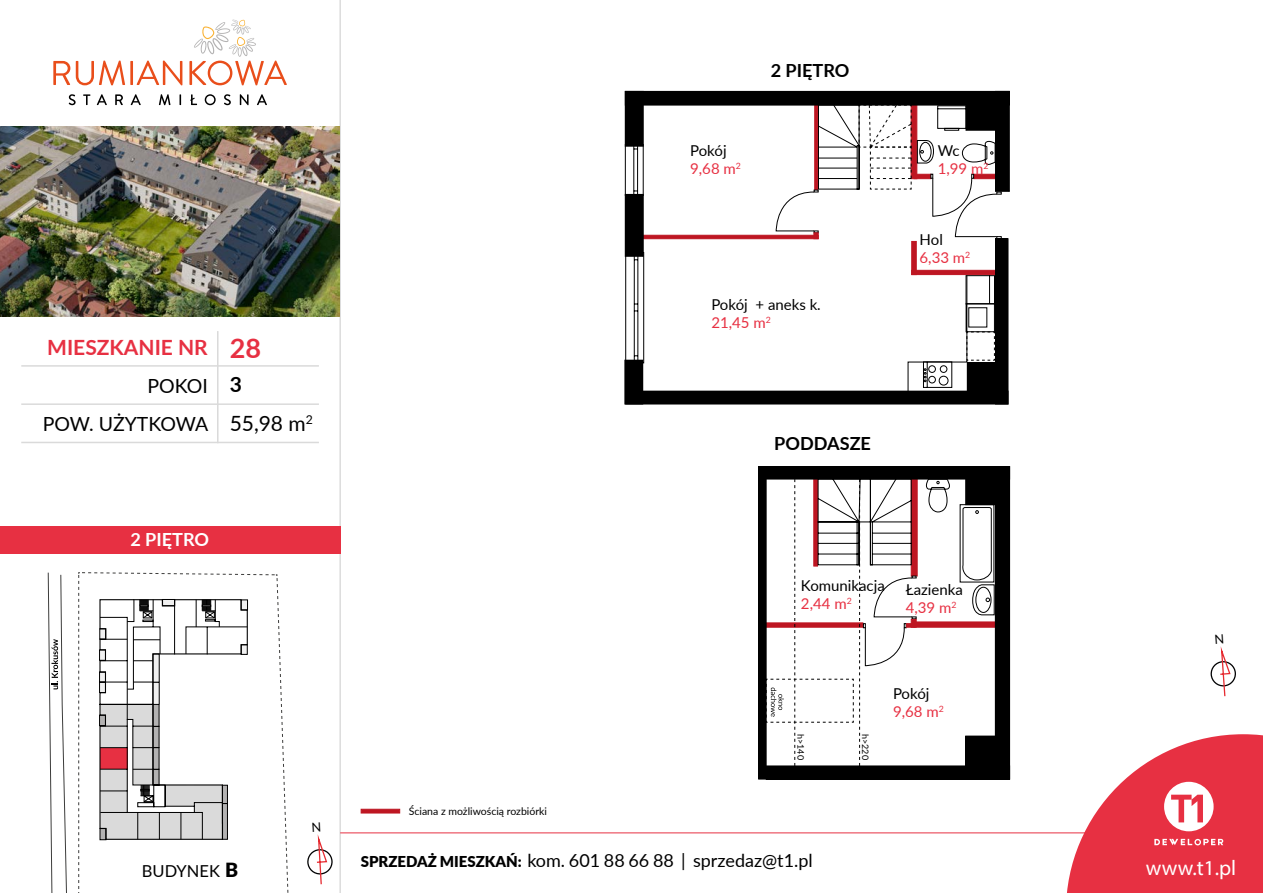
<style>
.page{position:relative;width:1263px;height:893px;background:#fff}
.page>*{position:absolute;margin:0;border:0;box-sizing:border-box;transform-origin:0 0}
.t1{font:700 27px "Lato";color:#e73042}
.t2{font:21.3px "Myriad Pro";letter-spacing:.005em;color:#fff}
.t3{font:700 21px "Lato";color:#e73042}
.t4{font:21px/39px "Lato";color:#000}
.t5{font:19.5px "Lato";color:#000}
.t6{font:700 18.15px "Lato";color:#000}
.t7{font:700 18.15px "Lato";color:#fff}
.t8{font:18px "Lato";color:#000}
.t9{font:16.5px "Lato";color:#000}
.t10{font:15px/18px "Lato";color:#000}
.t11{font:15px/18px "Lato";color:#e73042}
.t12{font:10.5px "Lato";color:#000}
.t13{font:9px "Lato";color:#000}
.s1{font-weight:700}
.s2{font-weight:900;font-size:19.5px}
.s3{color:#e73042}
.s4{color:#000}
.s5{font-weight:900;font-size:15px}
</style>
<div class="page">
<hr style="left:217px;top:331px;width:1px;height:112px;background:#dadada">
<hr style="left:21px;top:365px;width:298px;height:2px;background:#dadada">
<hr style="left:21px;top:403px;width:298px;height:2px;background:#dadada">
<hr style="left:21px;top:442px;width:298px;height:1px;background:#dadada">
<hr style="left:339px;top:0;width:2px;height:893px;background:#dcdcdc">
<img style="left:0;top:126px;width:339px;height:191px">
<svg style="left:361px;top:809px;width:39px;height:4px"></svg>
<svg style="left:53px;top:61px;width:17px;height:24px"></svg>
<svg style="left:76px;top:61px;width:49px;height:24px"></svg>
<hr style="left:130px;top:61px;width:3px;height:24px;background:#e94e1b">
<svg style="left:137px;top:61px;width:45px;height:24px"></svg>
<svg style="left:189px;top:19px;width:98px;height:66px"></svg>
<svg style="left:69px;top:94px;width:7px;height:11px"></svg>
<svg style="left:83px;top:94px;width:7px;height:11px"></svg>
<svg style="left:97px;top:94px;width:10px;height:11px"></svg>
<svg style="left:115px;top:94px;width:8px;height:11px"></svg>
<svg style="left:131px;top:94px;width:10px;height:11px"></svg>
<svg style="left:159px;top:94px;width:11px;height:11px"></svg>
<svg style="left:190px;top:94px;width:7px;height:11px"></svg>
<svg style="left:205px;top:94px;width:11px;height:11px"></svg>
<svg style="left:224px;top:94px;width:7px;height:11px"></svg>
<svg style="left:240px;top:94px;width:9px;height:11px"></svg>
<svg style="left:257px;top:94px;width:10px;height:11px"></svg>
<svg style="left:307px;top:849px;width:25px;height:25px"></svg>
<div style="left:307px;top:849px;width:26px;height:26px;border:1px solid #020203;border-radius:50%"></div>
<div style="left:0;top:526px;width:341px;height:27px;background:#e73042"></div>
<hr style="left:634px;top:235px;width:184px;height:4px;background:#bf1c28">
<svg style="left:627px;top:257px;width:15px;height:103px"></svg>
<div style="left:625px;top:252px;width:19px;height:111px;border:1px solid #000"></div>
<div style="left:634px;top:252px;width:4px;height:112px;border:1px solid #000"></div>
<div style="left:625px;top:144px;width:19px;height:52px;border:1px solid #000"></div>
<div style="left:633px;top:144px;width:5px;height:52px;border:1px solid #000"></div>
<div style="left:995px;top:91px;width:14px;height:100px;background:#000"></div>
<div style="left:995px;top:91px;width:15px;height:101px;border:1px solid #000"></div>
<div style="left:625px;top:91px;width:384px;height:14px;background:#000"></div>
<div style="left:625px;top:91px;width:18px;height:55px;background:#000"></div>
<div style="left:625px;top:91px;width:19px;height:56px;border:1px solid #000"></div>
<div style="left:625px;top:194px;width:18px;height:62px;background:#000"></div>
<div style="left:625px;top:194px;width:19px;height:63px;border:1px solid #000"></div>
<div style="left:625px;top:360px;width:18px;height:44px;background:#000"></div>
<div style="left:624px;top:360px;width:19px;height:44px;border:1px solid #000"></div>
<div style="left:626px;top:391px;width:382px;height:13px;background:#000"></div>
<div style="left:995px;top:239px;width:13px;height:165px;background:#000"></div>
<svg style="left:775px;top:105px;width:227px;height:286px"></svg>
<div style="left:766px;top:766px;width:243px;height:13px;background:#000"></div>
<div style="left:995px;top:467px;width:14px;height:312px;background:#000"></div>
<div style="left:995px;top:466px;width:15px;height:313px;border:1px solid #000"></div>
<div style="left:759px;top:467px;width:250px;height:12px;background:#000"></div>
<div style="left:758px;top:466px;width:252px;height:13px;border:1px solid #000"></div>
<div style="left:966px;top:475px;width:34px;height:30px;background:#000"></div>
<div style="left:966px;top:736px;width:37px;height:38px;background:#000"></div>
<div style="left:759px;top:467px;width:7px;height:312px;background:#000"></div>
<div style="left:758px;top:466px;width:8px;height:313px;border:1px solid #000"></div>
<svg style="left:47px;top:572px;width:265px;height:321px"></svg>
<svg style="left:51px;top:639px;width:7px;height:50px"></svg>
<svg style="left:765px;top:478px;width:230px;height:288px"></svg>
<hr style="left:340px;top:833px;width:923px;height:1px;background:#e73042">
<svg style="left:1066px;top:734px;width:197px;height:159px"></svg>
<svg style="left:312px;top:834px;width:16px;height:51px"></svg>
<svg style="left:1210px;top:646px;width:26px;height:51px"></svg>
<h3 class="t3" style="left:47px;top:332px;width:162px">MIESZKANIE nr</h3>
<h3 class="t5" style="left:147px;top:372px;width:62px">pokoi</h3>
<h3 class="t5" style="left:43px;top:409px;width:167px">pow. użytkowa</h3>
<h1 class="t1" style="left:230px;top:328px;width:33px">28</h1>
<h3 class="t4" style="left:230px;top:364px;width:85px"><span class="s1">3<br></span>55,98 m<sup>2</sup></h3>
<p class="t7" style="left:130px;top:526px;width:80px">2 PIĘTRO</p>
<p class="t9" style="left:142px;top:859px;width:98px">BUDynek <span class="s2">B</span></p>
<p class="t12" style="left:409px;top:804px;width:140px">Ściana z możliwością rozbiórki</p>
<p class="t10" style="left:690px;top:141px;width:52px">Pokój<br><span class="s3">9,68 m</span><sup>2</sup></p>
<p class="t6" style="left:771px;top:57px;width:80px">2 PIĘTRO</p>
<p class="t10" style="left:711px;top:295px;width:111px">Pokój + aneks k.<br><span class="s3">21,45 m</span><sup>2</sup></p>
<p class="t6" style="left:774px;top:430px;width:98px">PODDASZE</p>
<p class="t11" style="left:938px;top:141px;width:52px"><span class="s4">Wc<br></span>1,99 m<sup>2</sup></p>
<p class="t11" style="left:919px;top:230px;width:52px"><span class="s4">Hol<br></span>6,33 m<sup>2</sup></p>
<p class="t10" style="left:801px;top:576px;width:85px">Komunikacja<br><span class="s3">2,44 m</span><sup>2</sup></p>
<p class="t10" style="left:906px;top:580px;width:59px">Łazienka<br><span class="s3">4,39 m</span><sup>2</sup></p>
<p class="t13" style="left:807px;top:734px;width:27px;rotate:90deg">h&gt;140</p>
<p class="t13" style="left:872px;top:734px;width:27px;rotate:90deg">h&gt;220</p>
<p class="t10" style="left:893px;top:684px;width:52px">Pokój<br><span class="s3">9,68 m</span><sup>2</sup></p>
<p class="t8" style="left:361px;top:847px;width:453px"><span class="s5">SPRZEDAŻ MIESZKAŃ:</span> kom. 601 88 66 88 | sprzedaz@t1.pl</p>
<h2 class="t2" style="left:1146px;top:855px;width:92px">www.t1.pl</h2>
</div>
